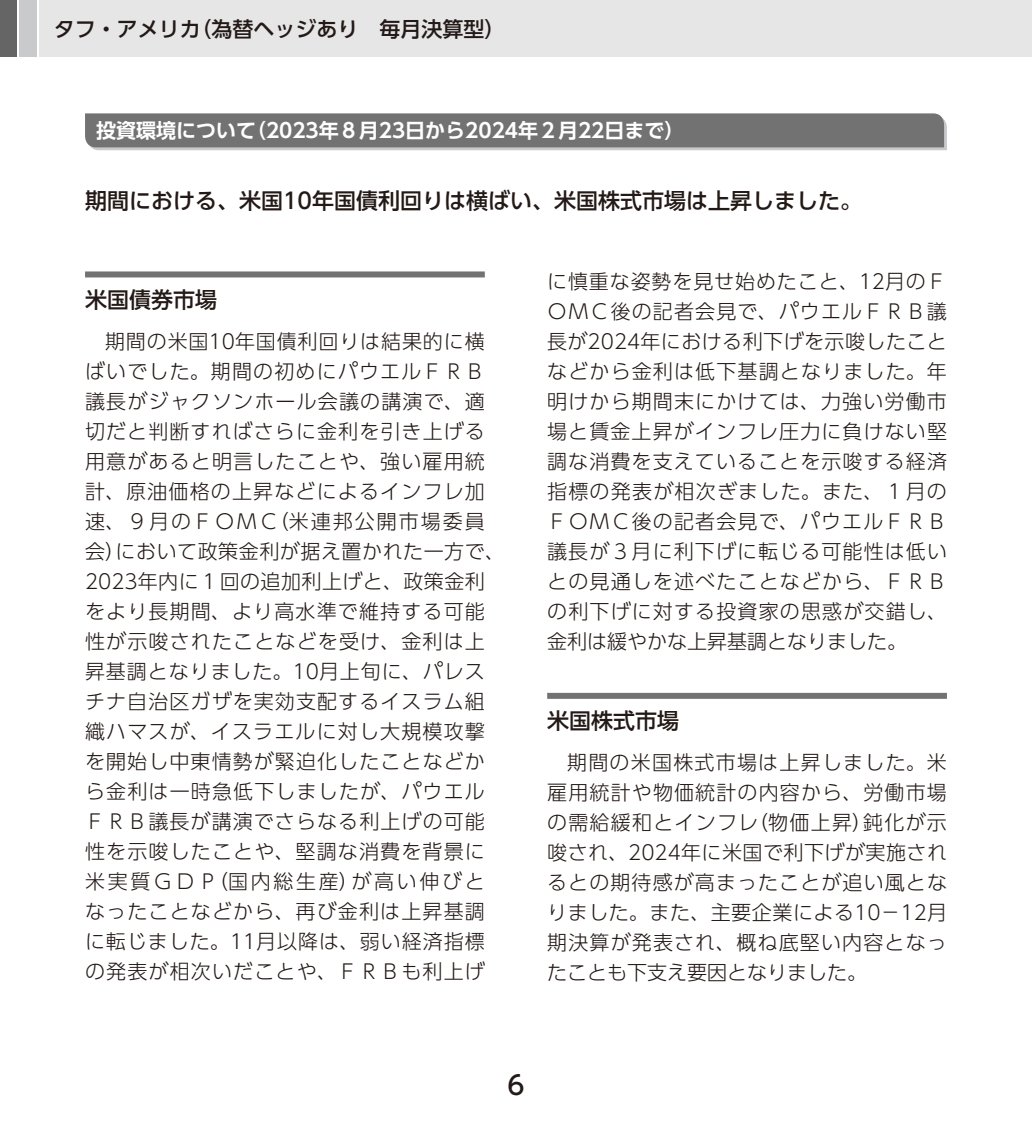
<style>
.page{position:relative;width:1032px;height:1134px;background:#fff}
.page>*{position:absolute;margin:0;border:0;box-sizing:border-box;transform-origin:0 0}
.t1{font:500 26px "UD Shin Go Pro";color:#231916}
.t2{font:500 22px "UD Shin Go Pro";color:#231916}
.t3{font:500 21px "UD Shin Go Pro";color:#231916}
.t4{font:300 20px/30px "UD Shin Go Pro";letter-spacing:.06em;color:#231916;text-align:justify}
.t5{font:700 20px "UD Shin Go Pro De";color:#fff}
</style>
<div class="page">
<div style="left:40px;top:0;width:992px;height:57px;background:#e6e6e7"></div>
<div style="left:20px;top:0;width:17px;height:57px;background:#c9cacb"></div>
<div style="left:0;top:0;width:17px;height:57px;background:#666565"></div>
<svg style="left:85px;top:113px;width:862px;height:37px;background:#7a7a7a"></svg>
<div style="left:85px;top:271px;width:400px;height:6px;background:#727272"></div>
<div style="left:547px;top:693px;width:400px;height:6px;background:#727272"></div>
<p class="t3" style="left:54px;top:12px;width:453px">タフ・アメリカ（為替ヘッジあり　毎月決算型）</p>
<p class="t5" style="left:96px;top:114px;width:590px">投資環境について（2023年８月23日から2024年２月22日まで）</p>
<p class="t2" style="left:85px;top:183px;width:779px">期間における、米国10年国債利回りは横ばい、米国株式市場は上昇しました。</p>
<p class="t2" style="left:85px;top:282px;width:133px">米国債券市場</p>
<p class="t4" style="left:85px;top:325px;width:421px;text-align:left;text-indent:20px">期間の米国10年国債利回りは結果的に横ばいでした。期間の初めにパウエルＦＲＢ議長がジャクソンホール会議の講演で、適切だと判断すればさらに金利を引き上げる用意があると明言したことや、強い雇用統計、原油価格の上昇などによるインフレ加速、９月のＦＯＭＣ（米連邦公開市場委員会）において政策金利が据え置かれた一方で、<br>2023年内に１回の追加利上げと、政策金利をより長期間、より高水準で維持する可能性が示唆されたことなどを受け、金利は上昇基調となりました。10月上旬に、パレスチナ自治区ガザを実効支配するイスラム組織ハマスが、イスラエルに対し大規模攻撃を開始し中東情勢が緊迫化したことなどから金利は一時急低下しましたが、パウエル<br>ＦＲＢ議長が講演でさらなる利上げの可能性を示唆したことや、堅調な消費を背景に米実質ＧＤＰ（国内総生産）が高い伸びとなったことなどから、再び金利は上昇基調に転じました。11月以降は、弱い経済指標の発表が相次いだことや、ＦＲＢも利上げ</p>
<p class="t4" style="left:547px;top:266px;width:401px">に慎重な姿勢を見せ始めたこと、12月のＦＯＭＣ後の記者会見で、パウエルＦＲＢ議長が2024年における利下げを示唆したことなどから金利は低下基調となりました。年明けから期間末にかけては、力強い労働市場と賃金上昇がインフレ圧力に負けない堅調な消費を支えていることを示唆する経済指標の発表が相次ぎました。また、１月のＦＯＭＣ後の記者会見で、パウエルＦＲＢ議長が３月に利下げに転じる可能性は低いとの見通しを述べたことなどから、ＦＲＢの利下げに対する投資家の思惑が交錯し、金利は緩やかな上昇基調となりました。</p>
<p class="t2" style="left:547px;top:703px;width:133px">米国株式市場</p>
<p class="t4" style="left:547px;top:747px;width:401px;text-indent:20px">期間の米国株式市場は上昇しました。米雇用統計や物価統計の内容から、労働市場の需給緩和とインフレ（物価上昇）鈍化が示唆され、2024年に米国で利下げが実施されるとの期待感が高まったことが追い風となりました。また、主要企業による10－12月期決算が発表され、概ね底堅い内容となったことも下支え要因となりました。</p>
<h1 class="t1" style="left:507px;top:1063px;width:19px">6</h1>
</div>
